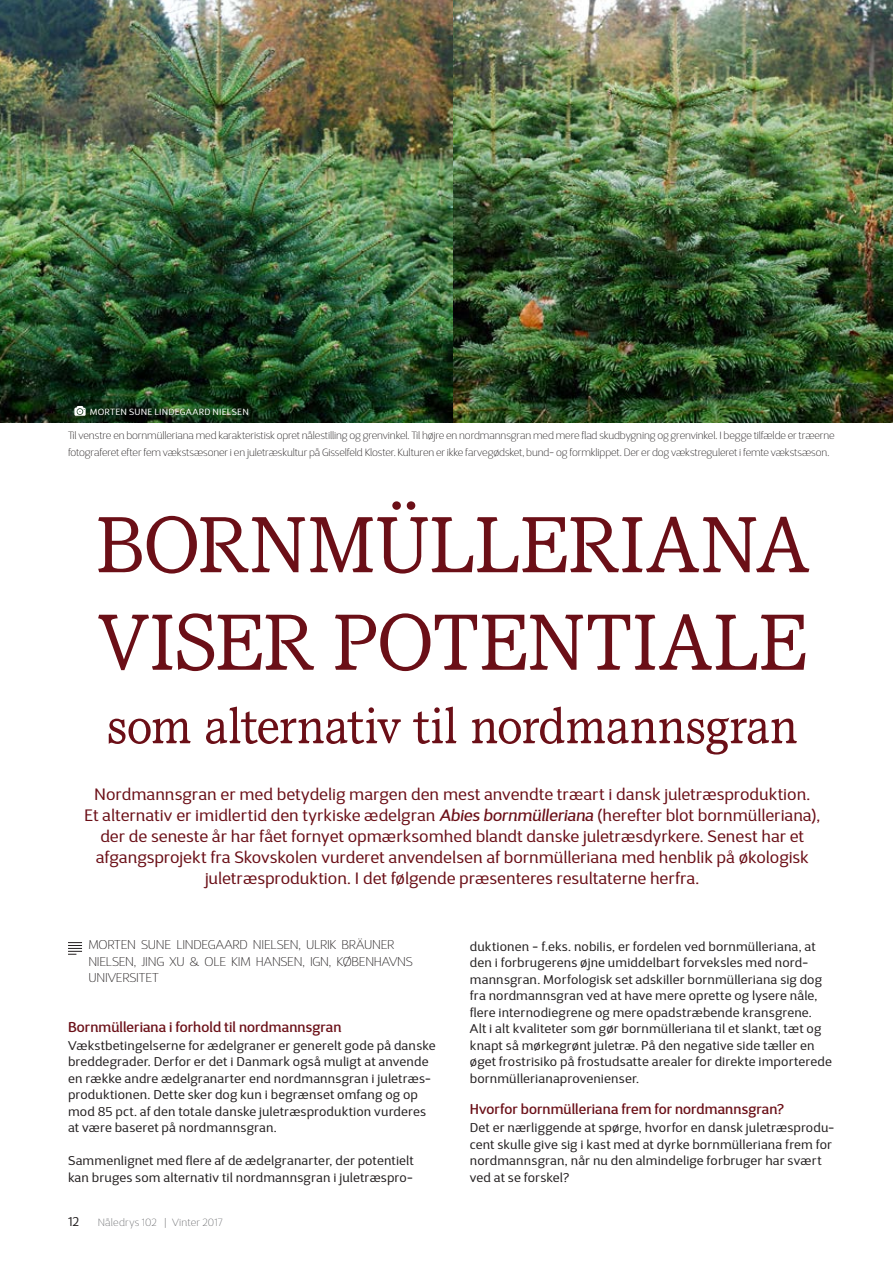
<style>
.page{position:relative;width:893px;height:1263px;background:#fff}
.page>*{position:absolute;margin:0;border:0;box-sizing:border-box;transform-origin:0 0}
.t1{font:82.5px/97.5px "Pacella ITC Std";color:#6b0f17}
.t2{font:52.5px "Pacella ITC Std";letter-spacing:-.005em;color:#6b0f17}
.t3{font:16.5px/21px "D Sari";letter-spacing:.005em;color:#6b0f17;text-align:center}
.t4{font:500 14.25px "D Sari";letter-spacing:.01em;color:#6b0f17}
.t5{font:12.75px/16.5px "D Sari";letter-spacing:.015em;color:#231f20}
.t6{font:100 12.75px/16.5px "D Sari";letter-spacing:-.02em;color:#231f20}
.t7{font:100 10.5px/16.5px "D Sari";letter-spacing:-.01em;color:#231f20}
.t8{font:100 10.5px "D Sari";letter-spacing:.02em;color:#6c6d70}
.t9{font:9px "D Sari";letter-spacing:.025em;color:#fff}
.s1{font-style:italic}
</style>
<div class="page">
<img style="left:0;top:0;width:452px;height:422px">
<img style="left:454px;top:0;width:439px;height:422px">
<svg style="left:68px;top:942px;width:14px;height:13px"></svg>
<svg style="left:74px;top:406px;width:12px;height:10px"></svg>
<p class="t9" style="left:90px;top:406px;width:161px">MORTEN SUNE LINDEGAARD NIELSEN</p>
<p class="t7" style="left:68px;top:427px;width:768px">Til venstre en bornmülleriana med karakteristisk opret nålestilling og grenvinkel. Til højre en nordmannsgran med mere flad skudbygning og grenvinkel. I begge tilfælde er træerne fotograferet efter fem vækstsæsoner i en juletræskultur på Gisselfeld Kloster. Kulturen er ikke farvegødsket, bund- og formklippet. Der er dog vækstreguleret i femte vækstsæson.</p>
<h1 class="t1" style="left:95px;top:494px;width:715px">BORNMÜLLERIANA<br>VISER POTENTIALE</h1>
<h2 class="t2" style="left:107px;top:693px;width:693px">som alternativ til nordmannsgran</h2>
<p class="t3" style="left:84px;top:784px;width:737px">Nordmannsgran er med betydelig margen den mest anvendte træart i dansk juletræsproduktion.<br>Et alternativ er imidlertid den tyrkiske ædelgran <span class="s1">Abies bornmülleriana</span> (herefter blot bornmülleriana), der de seneste år har fået fornyet opmærksomhed blandt danske juletræsdyrkere. Senest har et afgangsprojekt fra Skovskolen vurderet anvendelsen af bornmülleriana med henblik på økologisk juletræsproduktion. I det følgende præsenteres resultaterne herfra.</p>
<p class="t6" style="left:88px;top:936px;width:326px">MORTEN SUNE LINDEGAARD NIELSEN, ULRIK BRÄUNER<br>NIELSEN, JING XU &amp; OLE KIM HANSEN, IGN, KØBENHAVNS<br>UNIVERSITET</p>
<p class="t4" style="left:68px;top:1018px;width:275px">Bornmülleriana i forhold til nordmannsgran</p>
<p class="t5" style="left:68px;top:1037px;width:369px">Vækstbetingelserne for ædelgraner er generelt gode på danske breddegrader. Derfor er det i Danmark også muligt at anvende en række andre ædelgranarter end nordmannsgran i juletræs&shy;produktionen. Dette sker dog kun i begrænset omfang og op mod 85 pct. af den totale danske juletræsproduktion vurderes at være baseret på nordmannsgran.</p>
<p class="t5" style="left:68px;top:1152px;width:347px">Sammenlignet med flere af de ædelgranarter, der potentielt kan bruges som alternativ til nordmannsgran i juletræspro-</p>
<p class="t5" style="left:68px;top:1213px;width:13px">12</p>
<p class="t8" style="left:98px;top:1216px;width:126px">Nåledrys 102 | Vinter 2017</p>
<p class="t5" style="left:470px;top:938px;width:363px">duktionen - f.eks. nobilis, er fordelen ved bornmülleriana, at den i forbrugerens øjne umiddelbart forveksles med nord&shy;mannsgran. Morfologisk set adskiller bornmülleriana sig dog fra nordmannsgran ved at have mere oprette og lysere nåle, flere internodiegrene og mere opadstræbende kransgrene.<br>Alt i alt kvaliteter som gør bornmülleriana til et slankt, tæt og knapt så mørkegrønt juletræ. På den negative side tæller en øget frostrisiko på frostudsatte arealer for direkte importerede bornmüllerianaprovenienser.</p>
<p class="t4" style="left:470px;top:1100px;width:316px">Hvorfor bornmülleriana frem for nordmannsgran?</p>
<p class="t5" style="left:470px;top:1119px;width:366px">Det er nærliggende at spørge, hvorfor en dansk juletræsprodu&shy;cent skulle give sig i kast med at dyrke bornmülleriana frem for nordmannsgran, når nu den almindelige forbruger har svært ved at se forskel?</p>
</div>
